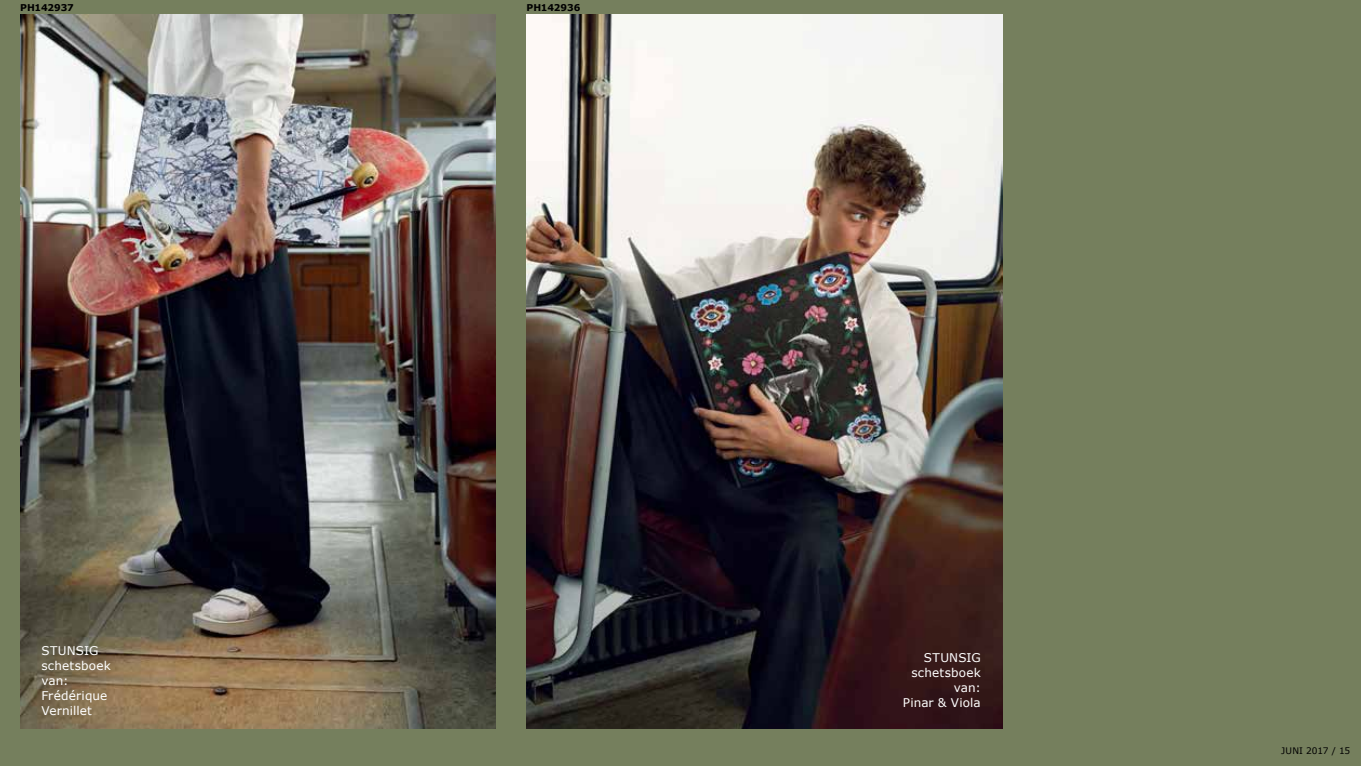
<style>
.page{position:relative;width:1361px;height:766px;background:#fff}
.page>*{position:absolute;margin:0;border:0;box-sizing:border-box;transform-origin:0 0}
.t1{font:12px/15px "Verdana";letter-spacing:.015em;color:#fff}
.t2{font:700 9.3px "Verdana IKEA";letter-spacing:-.015em;color:#000}
.t3{font:9px "Verdana";letter-spacing:.005em;color:#000}
</style>
<div class="page">
<div style="left:0;top:0;width:1361px;height:765px;background:#757f5d"></div>
<img style="left:526px;top:15px;width:476px;height:713px">
<img style="left:20px;top:15px;width:476px;height:713px">
<p class="t2" style="left:20px;top:2px;width:55px">PH142937</p>
<p class="t2" style="left:526px;top:2px;width:55px">PH142936</p>
<p class="t1" style="left:41px;top:642px;width:71px">STUNSIG schetsboek van:<br>Frédérique<br>Vernillet</p>
<p class="t1" style="left:903px;top:650px;width:79px;text-align:right">STUNSIG schetsboek van:<br>Pinar &amp; Viola</p>
<p class="t3" style="left:1281px;top:744px;width:71px">JUNI 2017 / 15</p>
</div>
